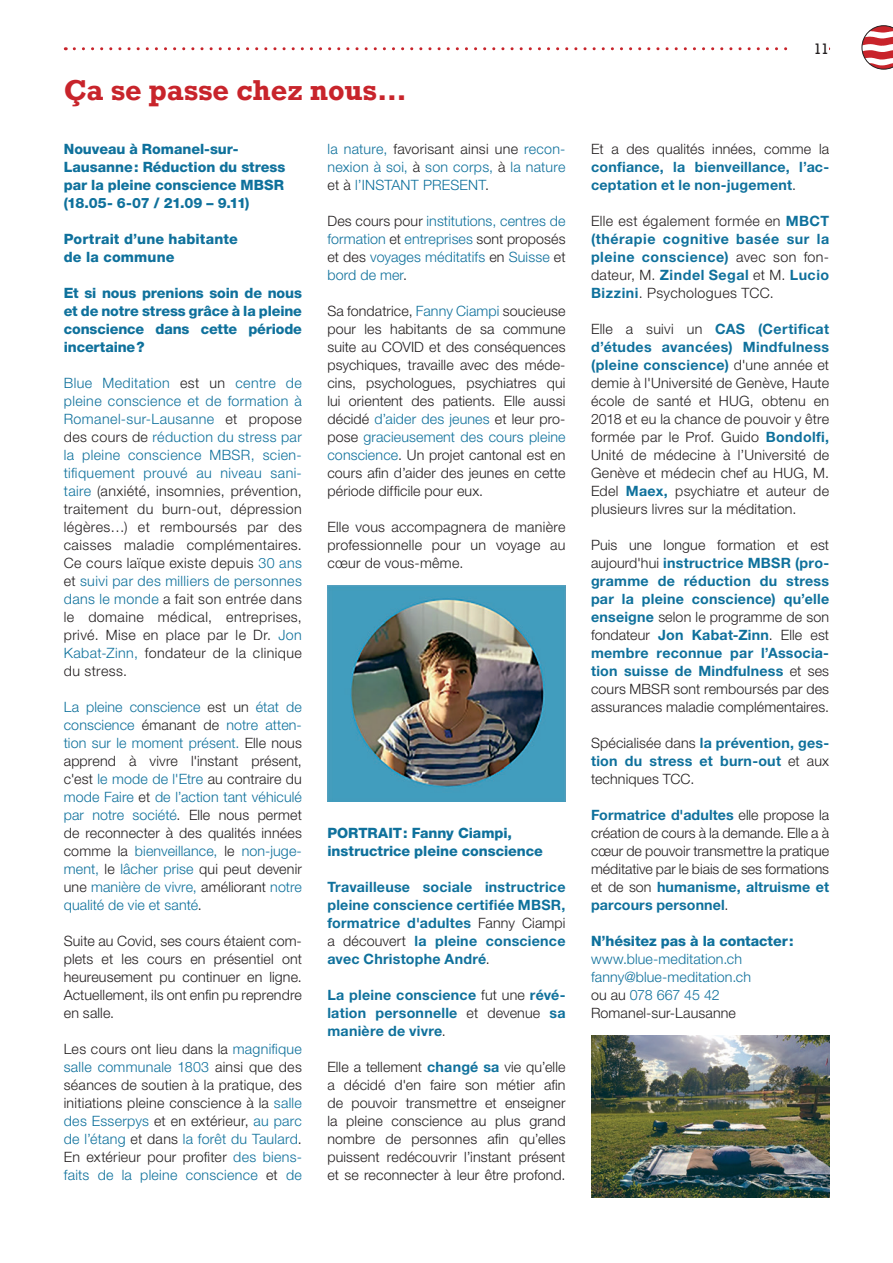
<style>
.page{position:relative;width:893px;height:1263px;background:#fff}
.page>*{position:absolute;margin:0;border:0;box-sizing:border-box;transform-origin:0 0}
.t1{font:700 27px "Rockwell";letter-spacing:.005em;color:#c8242b}
.t2{font:300 14.25px/18px "Helvetica Neue LT Std";letter-spacing:.01em;color:#231f20;text-align:justify}
.t3{font:700 14.25px/18px "Helvetica Neue LT Std";letter-spacing:.02em;color:#0f719c;text-align:justify}
.t4{font:300 14.25px/18px "Helvetica Neue LT Std";letter-spacing:.01em;color:#0f719c;text-align:justify}
.t5{font:800 14.25px/18px "Helvetica Neue LT Std";letter-spacing:-.005em;color:#0f719c}
.t6{font:14.25px "Rockwell";color:#231f20}
.s1{color:#0f719c}
.s2{color:#231f20}
.s3{font-weight:300;color:#231f20}
.s4{font-weight:700;color:#0f719c}
</style>
<div class="page">
<svg style="left:74px;top:47px;width:714px;height:3px"></svg>
<svg style="left:862px;top:26px;width:31px;height:43px"></svg>
<img style="left:327px;top:586px;width:239px;height:216px">
<img style="left:591px;top:1036px;width:238px;height:162px">
<h1 class="t1" style="left:64px;top:72px;width:345px">Ça se passe chez nous...</h1>
<p class="t5" style="left:64px;top:140px;width:223px">Nouveau à Romanel-sur-<br>Lausanne : Réduction du stress par la pleine conscience MBSR (18.05- 6-07 / 21.09 – 9.11)</p>
<p class="t5" style="left:64px;top:230px;width:175px">Portrait d’une habitante de la commune</p>
<p class="t5" style="left:64px;top:284px;width:240px;text-align:justify">Et si nous prenions soin de nous et de notre stress grâce à la pleine conscience dans cette période incertaine ?</p>
<p class="t2" style="left:64px;top:373px;width:240px"><span class="s1">Blue Meditation</span> est un <span class="s1">centre de pleine conscience et de formation à Romanel-sur-Lausanne</span> et propose des cours de <span class="s1">réduction du stress par la pleine conscience MBSR, scien&shy;tifiquement prouvé au niveau sani&shy;taire</span> (anxiété, insomnies, prévention, traitement du burn-out, dépression légères…) et remboursés par des caisses maladie complémentaires.<br>Ce cours laïque existe depuis <span class="s1">30 ans </span>et <span class="s1">suivi par des milliers de personnes dans le monde</span> a fait son entrée dans le domaine médical, entreprises, privé. Mise en place par le Dr. <span class="s1">Jon Kabat-Zinn,</span> fondateur de la clinique du stress.</p>
<p class="t4" style="left:64px;top:697px;width:240px">La pleine conscience <span class="s2">est un</span> état de conscience <span class="s2">émanant de</span> notre atten&shy;tion sur le moment présent. <span class="s2">Elle nous apprend à vivre l'instant présent, c'est</span> le mode de l'Etre <span class="s2">au contraire du </span>mode Faire <span class="s2">et</span> de l’action tant véhiculé par notre société<span class="s2">. Elle nous permet de reconnecter à des qualités innées comme la</span> bienveillance, <span class="s2">le</span> non-juge&shy;ment, <span class="s2">le</span> lâcher prise <span class="s2">qui peut devenir une</span> manière de vivre, <span class="s2">améliorant</span> notre qualité de vie et santé<span class="s2">.</span></p>
<p class="t2" style="left:64px;top:931px;width:240px">Suite au Covid, ses cours étaient com&shy;plets et les cours en présentiel ont heureusement pu continuer en ligne.<br>Actuellement, ils ont enfin pu reprendre en salle.</p>
<p class="t2" style="left:64px;top:1039px;width:240px">Les cours ont lieu dans la <span class="s1">magnifique salle communale 1803</span> ainsi que des séances de soutien à la pratique, des initiations pleine conscience à la <span class="s1">salle des Esserpys</span> et en extérieur, <span class="s1">au parc de l’étang</span> et dans <span class="s1">la forêt du Taulard</span>.<br>En extérieur pour profiter <span class="s1">des biens&shy;faits de la pleine conscience</span> et <span class="s1">de</span></p>
<p class="t4" style="left:327px;top:139px;width:240px">la nature, <span class="s2">favorisant ainsi une</span> recon&shy;nexion à soi, <span class="s2">à</span> son corps, <span class="s2">à</span> la nature <span class="s2">et à</span> l’INSTANT PRESENT<span class="s2">.</span></p>
<p class="t4" style="left:327px;top:211px;width:240px"><span class="s2">Des cours pour</span> institutions, centres de formation <span class="s2">et</span> entreprises <span class="s2">sont proposés et des</span> voyages méditatifs <span class="s2">en</span> Suisse <span class="s2">et </span>bord de mer<span class="s2">.</span></p>
<p class="t2" style="left:327px;top:301px;width:240px">Sa fondatrice, <span class="s1">Fanny Ciampi</span> soucieuse pour les habitants de sa commune suite au COVID et des conséquences psychiques, travaille avec des méde&shy;cins, psychologues, psychiatres qui lui orientent des patients. Elle aussi décidé <span class="s1">d’aider des jeunes</span> et leur pro&shy;pose <span class="s1">gracieusement des cours pleine conscience</span>. Un projet cantonal est en cours afin d’aider des jeunes en cette période difficile pour eux.</p>
<p class="t2" style="left:327px;top:517px;width:240px">Elle vous accompagnera de manière professionnelle pour un voyage au cœur de vous-même.</p>
<p class="t5" style="left:327px;top:823px;width:217px">PORTRAIT : Fanny Ciampi, instructrice pleine conscience</p>
<p class="t3" style="left:327px;top:877px;width:240px">Travailleuse sociale instructrice pleine conscience certifiée MBSR, formatrice d'adultes <span class="s3">Fanny Ciampi a découvert</span> la pleine conscience avec Christophe André<span class="s3">.</span></p>
<p class="t3" style="left:327px;top:985px;width:240px">La pleine conscience <span class="s3">fut une</span> révé&shy;lation personnelle <span class="s3">et devenue</span> sa manière de vivre<span class="s3">.</span></p>
<p class="t2" style="left:327px;top:1057px;width:240px">Elle a tellement <span class="s4">changé sa</span> vie qu’elle a décidé d'en faire son métier afin de pouvoir transmettre et enseigner la pleine conscience au plus grand nombre de personnes afin qu’elles puissent redécouvrir l’instant présent et se reconnecter à leur être profond.</p>
<p class="t6" style="left:814px;top:40px;width:17px">11</p>
<p class="t2" style="left:591px;top:139px;width:240px">Et a des qualités innées, comme la</p>
<p class="t3" style="left:591px;top:157px;width:240px">confiance, la bienveillance, l’ac&shy;ceptation et le non-jugement<span class="s3">.</span></p>
<p class="t3" style="left:591px;top:211px;width:240px"><span class="s3">Elle est également formée en</span> MBCT (thérapie cognitive basée sur la pleine conscience) <span class="s3">avec son fon&shy;dateur, M.</span> Zindel Segal <span class="s3">et M.</span> Lucio Bizzini<span class="s3">. Psychologues TCC.</span></p>
<p class="t2" style="left:591px;top:319px;width:240px">Elle a suivi un <span class="s4">CAS (Certificat d’études avancées) Mindfulness (pleine conscience)</span> d'une année et demie à l'Université de Genève, Haute école de santé et HUG, obtenu en 2018 et eu la chance de pouvoir y être formée par le Prof. Guido <span class="s4">Bondolfi, </span>Unité de médecine à l’Université de Genève et médecin chef au HUG, M.<br>Edel <span class="s4">Maex,</span> psychiatre et auteur de plusieurs livres sur la méditation.</p>
<p class="t3" style="left:591px;top:535px;width:240px"><span class="s3">Puis une longue formation et est aujourd'hui</span> instructrice MBSR (pro&shy;gramme de réduction du stress par la pleine conscience) qu’elle enseigne <span class="s3">selon le programme de son fondateur</span> Jon Kabat-Zinn<span class="s3">. Elle est </span>membre reconnue par l’Associa&shy;tion suisse de Mindfulness <span class="s3">et ses cours MBSR sont remboursés par des assurances maladie complémentaires.</span></p>
<p class="t3" style="left:591px;top:733px;width:240px"><span class="s3">Spécialisée dans</span> la prévention, ges&shy;tion du stress et burn-out <span class="s3">et aux techniques TCC.</span></p>
<p class="t2" style="left:591px;top:805px;width:240px"><span class="s4">Formatrice d'adultes</span> elle propose la création de cours à la demande. Elle a à cœur de pouvoir transmettre la pratique méditative par le biais de ses formations et de son <span class="s4">humanisme, altruisme et parcours personnel</span>.</p>
<p class="t5" style="left:591px;top:931px;width:204px">N’hésitez pas à la contacter :</p>
<p class="t4" style="left:591px;top:949px;width:162px;text-align:left">www.blue-meditation.ch fanny@blue-meditation.ch <span class="s2">ou au</span> 078 667 45 42<br><span class="s2">Romanel-sur-Lausanne</span></p>
</div>
